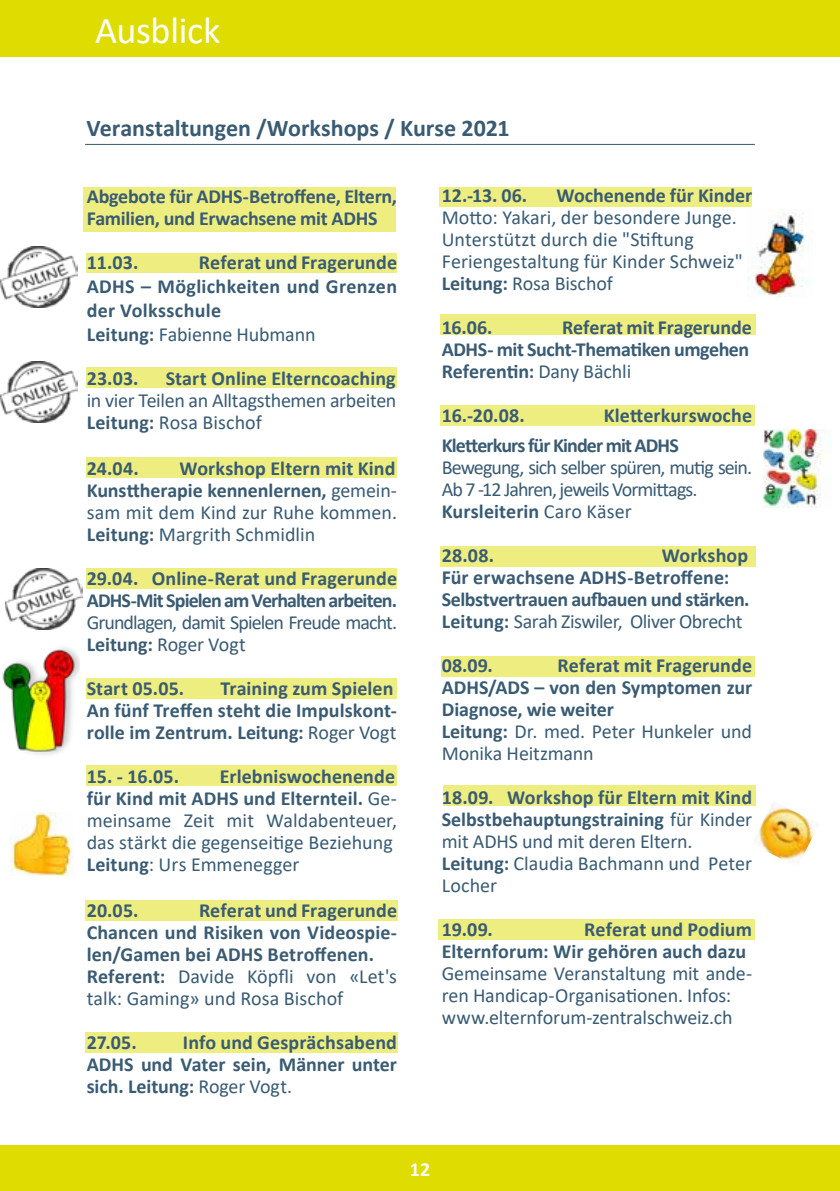
<style>
.page{position:relative;width:840px;height:1191px;background:#fff}
.page>*{position:absolute;margin:0;border:0;box-sizing:border-box;transform-origin:0 0}
.t1{font:38px "Calibri";letter-spacing:-.005em;color:#fff}
.t2{font:700 24px "Calibri";color:#395b73}
.t3{font:700 20px/22px "Calibri";color:#395b73}
.t4{font:20px/22px "Calibri";letter-spacing:-.005em;color:#395b73}
.t5{font:700 20px/22px "Calibri";letter-spacing:-.04em;color:#395b73}
.t6{font:20px/22px "Calibri";letter-spacing:-.05em;color:#395b73}
.t7{font:20px/22px "Calibri";letter-spacing:-.045em;color:#395b73}
.t8{font:700 20px "Calibri";color:#fff}
.s1{font-weight:400}
.s2{font-weight:700}
</style>
<div class="page">
<div style="left:0;top:0;width:839px;height:57px;background:#dedc00"></div>
<div style="left:0;top:1145px;width:839px;height:46px;background:#dedc00"></div>
<hr style="left:85px;top:144px;width:669px;height:1px;background:#395b73">
<div style="left:85px;top:1032px;width:312px;height:20px;background:#eeee80"></div>
<div style="left:439px;top:314px;width:316px;height:20px;background:#eeee80"></div>
<div style="left:439px;top:405px;width:314px;height:20px;background:#eeee80"></div>
<div style="left:439px;top:546px;width:316px;height:20px;background:#eeee80"></div>
<div style="left:441px;top:656px;width:313px;height:20px;background:#eeee80"></div>
<div style="left:442px;top:785px;width:313px;height:21px;background:#eeee80"></div>
<div style="left:438px;top:919px;width:316px;height:21px;background:#eeee80"></div>
<img style="left:755px;top:801px;width:60px;height:63px">
<div style="left:85px;top:900px;width:312px;height:20px;background:#eeee80"></div>
<div style="left:439px;top:187px;width:312px;height:20px;background:#eeee80"></div>
<div style="left:86px;top:765px;width:310px;height:20px;background:#eeee80"></div>
<div style="left:86px;top:568px;width:310px;height:21px;background:#eeee80"></div>
<div style="left:86px;top:457px;width:310px;height:21px;background:#eeee80"></div>
<div style="left:86px;top:678px;width:310px;height:20px;background:#eeee80"></div>
<div style="left:86px;top:368px;width:310px;height:20px;background:#eeee80"></div>
<div style="left:86px;top:252px;width:310px;height:20px;background:#eeee80"></div>
<div style="left:83px;top:187px;width:312px;height:44px;background:#eeee80"></div>
<img style="left:763px;top:429px;width:67px;height:79px">
<img style="left:747px;top:213px;width:62px;height:84px">
<img style="left:10px;top:813px;width:63px;height:62px">
<img style="left:2px;top:647px;width:77px;height:108px">
<img style="left:0;top:362px;width:77px;height:61px">
<img style="left:0;top:247px;width:77px;height:61px">
<img style="left:6px;top:568px;width:77px;height:61px">
<h1 class="t1" style="left:95px;top:4px;width:127px">Ausblick</h1>
<p class="t2" style="left:86px;top:111px;width:424px">Veranstaltungen /Workshops / Kurse 2021</p>
<p class="t3" style="left:87px;top:185px;width:312px">Abgebote für ADHS-Betroffene, Eltern,<br>Familien, und Erwachsene mit ADHS</p>
<p class="t3" style="left:87px;top:251px;width:53px">11.03.</p>
<p class="t3" style="left:87px;top:250px;width:311px;line-height:24px;text-indent:112px">Referat und Fragerunde<br>ADHS – Möglichkeiten und Grenzen der Volksschule<br>Leitung: <span class="s1">Fabienne Hubmann</span></p>
<p class="t3" style="left:87px;top:367px;width:53px">23.03.</p>
<p class="t3" style="left:166px;top:367px;width:231px">Start Online Elterncoaching</p>
<p class="t4" style="left:87px;top:389px;width:311px">in vier Teilen an Alltagsthemen arbeiten<br><span class="s2">Leitung:</span> Rosa Bischof</p>
<p class="t3" style="left:87px;top:457px;width:54px">24.04.</p>
<p class="t3" style="left:87px;top:457px;width:312px;text-align:justify;text-indent:93px">Workshop Eltern mit Kind Kunsttherapie kennenlernen, <span class="s1">gemein&shy;sam mit dem Kind zur Ruhe kommen.<br></span>Leitung: <span class="s1">Margrith Schmidlin</span></p>
<p class="t5" style="left:87px;top:567px;width:311px">29.04. Online-Rerat und Fragerunde<br>ADHS-Mit Spielen am Verhalten arbeiten.</p>
<p class="t7" style="left:87px;top:611px;width:311px">Grundlagen, damit Spielen Freude macht.<br><span class="s2">Leitung:</span> Roger Vogt</p>
<p class="t3" style="left:87px;top:677px;width:99px">Start 05.05.</p>
<p class="t3" style="left:87px;top:677px;width:311px;text-indent:134px">Training zum Spielen<br>An fünf Treffen steht die Impulskont&shy;rolle im Zentrum. Leitung: <span class="s1">Roger Vogt</span></p>
<p class="t3" style="left:87px;top:765px;width:94px">15. - 16.05.</p>
<p class="t4" style="left:87px;top:765px;width:312px;text-indent:133px"><span class="s2">Erlebniswochenende für Kind mit ADHS und Elternteil.</span> Ge&shy;meinsame Zeit mit Waldabenteuer, das stärkt die gegenseitige Beziehung<br><span class="s2">Leitung</span>: Urs Emmenegger</p>
<p class="t3" style="left:87px;top:899px;width:53px">20.05.</p>
<p class="t3" style="left:87px;top:899px;width:312px;text-indent:112px">Referat und Fragerunde<br>Chancen und Risiken von Videospie&shy;len/Gamen bei ADHS Betroffenen.<br>Referent: <span class="s1">Davide Köpfli von «Let's talk: Gaming» und Rosa Bischof</span></p>
<p class="t3" style="left:87px;top:1031px;width:51px">27.05.</p>
<p class="t3" style="left:87px;top:1031px;width:311px;text-align:justify;text-indent:96px">Info und Gesprächsabend ADHS und Vater sein, Männer unter sich. Leitung: <span class="s1">Roger Vogt.</span></p>
<p class="t3" style="left:441px;top:184px;width:87px">12.-13. 06.</p>
<p class="t3" style="left:556px;top:184px;width:197px">Wochenende für Kinder</p>
<p class="t4" style="left:441px;top:206px;width:302px">Motto: Yakari, der besondere Junge.<br>Unterstützt durch die "Stiftung<br>Feriengestaltung für Kinder Schweiz"<br><span class="s2">Leitung:</span> Rosa Bischof</p>
<p class="t3" style="left:441px;top:316px;width:52px">16.06.</p>
<p class="t3" style="left:441px;top:316px;width:311px;text-indent:120px">Referat mit Fragerunde<br>ADHS- mit Sucht-Thematiken umgehen<br>Referentin: <span class="s1">Dany Bächli</span></p>
<p class="t3" style="left:441px;top:404px;width:85px">16.-20.08.</p>
<p class="t5" style="left:441px;top:400px;width:312px;line-height:30px;text-indent:162px">Kletterkurswoche<br>Kletterkurs für Kinder mit ADHS</p>
<p class="t6" style="left:441px;top:456px;width:311px">Bewegung, sich selber spüren, mutig sein.<br>Ab 7 -12 Jahren, jeweils Vormittags.<br><span class="s2">Kursleiterin</span> Caro Käser</p>
<p class="t3" style="left:441px;top:544px;width:54px">28.08.</p>
<p class="t3" style="left:441px;top:544px;width:309px;text-indent:220px">Workshop<br>Für erwachsene ADHS-Betroffene:<br>Selbstvertrauen aufbauen und stärken.<br>Leitung: <span class="s1">Sarah Ziswiler, Oliver Obrecht</span></p>
<p class="t3" style="left:441px;top:654px;width:53px">08.09.</p>
<p class="t3" style="left:441px;top:654px;width:312px;text-indent:116px">Referat mit Fragerunde<br>ADHS/ADS – von den Symptomen zur<br>Diagnose, wie weiter<br>Leitung: <span class="s1">Dr. med. Peter Hunkeler und<br>Monika Heitzmann</span></p>
<p class="t3" style="left:441px;top:786px;width:312px">18.09. Workshop für Eltern mit Kind<br>Selbstbehauptungstraining <span class="s1">für Kinder mit ADHS und mit deren Eltern.<br></span>Leitung: <span class="s1">Claudia Bachmann und Peter<br>Locher</span></p>
<p class="t3" style="left:441px;top:918px;width:53px">19.09.</p>
<p class="t3" style="left:441px;top:918px;width:311px;text-align:right">Referat und Podium<br>Elternforum: Wir gehören auch dazu</p>
<p class="t4" style="left:441px;top:962px;width:312px">Gemeinsame Veranstaltung mit ande&shy;ren Handicap-Organisationen. Infos: www.elternforum-zentralschweiz.ch</p>
<p class="t8" style="left:409px;top:1155px;width:22px">12</p>
</div>
